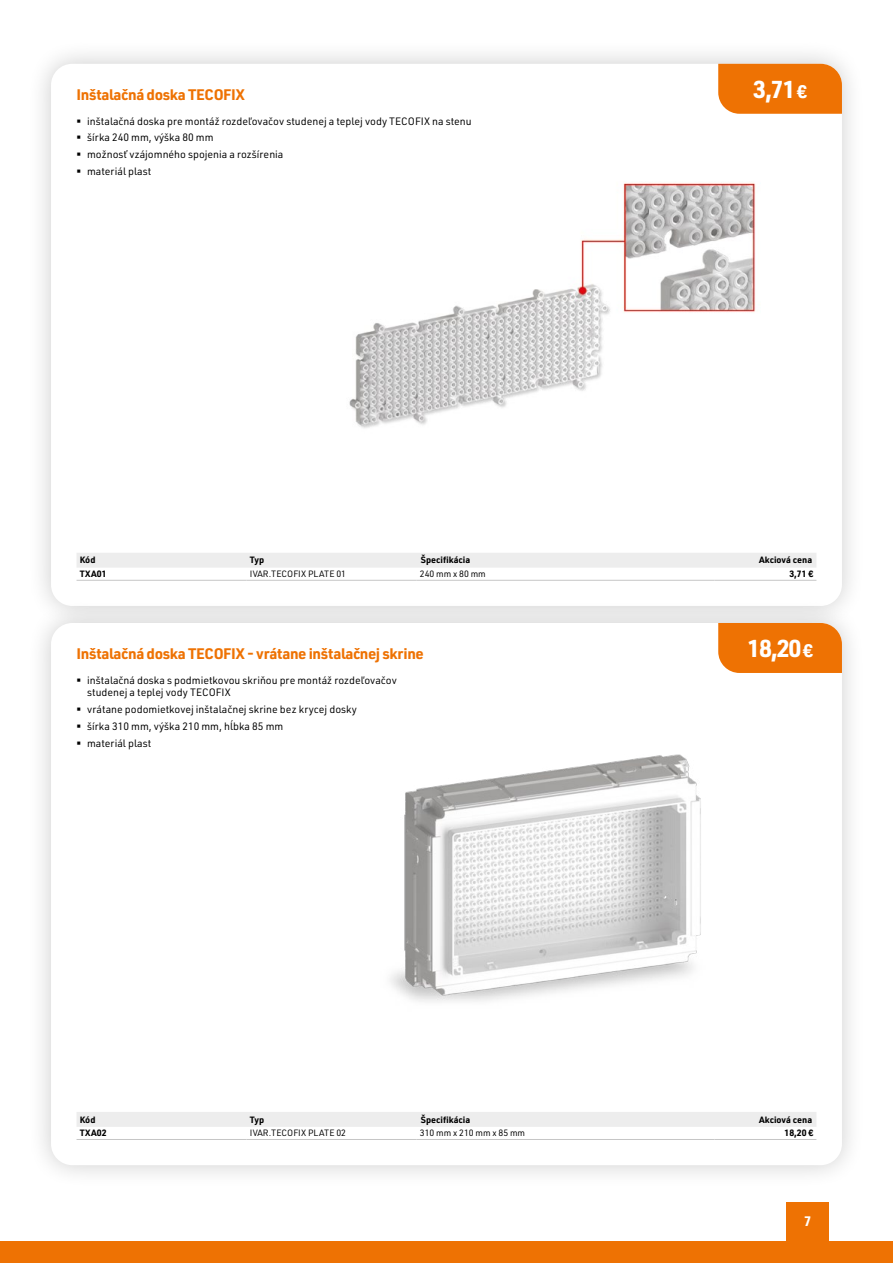
<style>
.page{position:relative;width:893px;height:1263px;background:#fff}
.page>*{position:absolute;margin:0;border:0;box-sizing:border-box;transform-origin:0 0}
.t1{font:700 24px "URWDIN";color:#fff}
.t2{font:700 15px "URWDIN";letter-spacing:-.025em;color:#ee7203}
.t3{font:700 13.5px "URWDIN";color:#fff}
.t4{font:10.5px/16.8px "URWDIN";color:#000}
.t5{font:700 9px "URWDIN";color:#000}
.t6{font:9px "URWDIN";color:#000}
.s1{font-size:18px}
</style>
<div class="page">
<div style="left:27px;top:40px;width:839px;height:590px;background:#000;opacity:.2"></div>
<div style="left:51px;top:64px;width:791px;height:542px;background:#fff;border-radius:21px"></div>
<div style="left:27px;top:599px;width:839px;height:590px;background:#000;opacity:.2"></div>
<div style="left:51px;top:623px;width:791px;height:542px;background:#fff;border-radius:21px"></div>
<img style="left:349px;top:182px;width:407px;height:246px">
<img style="left:390px;top:754px;width:311px;height:248px">
<div style="left:77px;top:553px;width:739px;height:15px;background:#ededed"></div>
<hr style="left:77px;top:580px;width:170px;height:1px;background:#c6c6c6">
<hr style="left:247px;top:580px;width:170px;height:1px;background:#c6c6c6">
<hr style="left:417px;top:580px;width:297px;height:1px;background:#c6c6c6">
<hr style="left:714px;top:580px;width:102px;height:1px;background:#c6c6c6">
<div style="left:77px;top:1112px;width:739px;height:15px;background:#ededed"></div>
<hr style="left:77px;top:1139px;width:170px;height:1px;background:#c6c6c6">
<hr style="left:247px;top:1139px;width:170px;height:1px;background:#c6c6c6">
<hr style="left:417px;top:1139px;width:297px;height:1px;background:#c6c6c6">
<hr style="left:714px;top:1139px;width:102px;height:1px;background:#c6c6c6">
<div style="left:718px;top:64px;width:124px;height:50px;background:#ee7203"></div>
<div style="left:718px;top:623px;width:124px;height:50px;background:#ee7203"></div>
<div style="left:0;top:1242px;width:893px;height:21px;background:#ee7203"></div>
<div style="left:787px;top:1202px;width:42px;height:61px;background:#ee7203"></div>
<h2 class="t2" style="left:77px;top:84px;width:170px">Inštalačná doska TECOFIX</h2>
<p class="t4" style="left:87px;top:112px;width:386px">inštalačná doska pre montáž rozdeľovačov studenej a teplej vody TECOFIX na stenu šírka 240 mm, výška 80 mm<br>možnosť vzájomného spojenia a rozšírenia<br>materiál plast</p>
<h1 class="t1" style="left:753px;top:72px;width:55px">3,71 <span class="s1">€</span></h1>
<p class="t5" style="left:80px;top:554px;width:17px">Kód</p>
<p class="t5" style="left:250px;top:554px;width:16px">Typ</p>
<p class="t5" style="left:421px;top:554px;width:51px">Špecifikácia</p>
<p class="t5" style="left:759px;top:554px;width:54px">Akciová cena</p>
<p class="t5" style="left:80px;top:568px;width:28px">TXA01</p>
<p class="t6" style="left:250px;top:568px;width:98px">IVAR.TECOFIX PLATE 01</p>
<p class="t6" style="left:420px;top:568px;width:67px">240 mm x 80 mm</p>
<p class="t5" style="left:789px;top:568px;width:25px">3,71 €</p>
<h2 class="t2" style="left:77px;top:643px;width:349px">Inštalačná doska TECOFIX - vrátane inštalačnej skrine</h2>
<p class="t4" style="left:87px;top:673px;width:311px;line-height:12.6px">inštalačná doska s podmietkovou skriňou pre montáž rozdeľovačov studenej a teplej vody TECOFIX</p>
<p class="t4" style="left:87px;top:701px;width:271px">vrátane podomietkovej inštalačnej skrine bez krycej dosky šírka 310 mm, výška 210 mm, hĺbka 85 mm<br>materiál plast</p>
<h1 class="t1" style="left:747px;top:632px;width:67px">18,20 <span class="s1">€</span></h1>
<p class="t5" style="left:80px;top:1113px;width:17px">Kód</p>
<p class="t5" style="left:250px;top:1113px;width:16px">Typ</p>
<p class="t5" style="left:421px;top:1113px;width:51px">Špecifikácia</p>
<p class="t5" style="left:759px;top:1113px;width:54px">Akciová cena</p>
<p class="t5" style="left:80px;top:1127px;width:28px">TXA02</p>
<p class="t6" style="left:250px;top:1127px;width:98px">IVAR.TECOFIX PLATE 02</p>
<p class="t6" style="left:420px;top:1127px;width:107px">310 mm x 210 mm x 85 mm</p>
<p class="t5" style="left:784px;top:1127px;width:30px">18,20 €</p>
<p class="t3" style="left:804px;top:1212px;width:9px">7</p>
</div>
